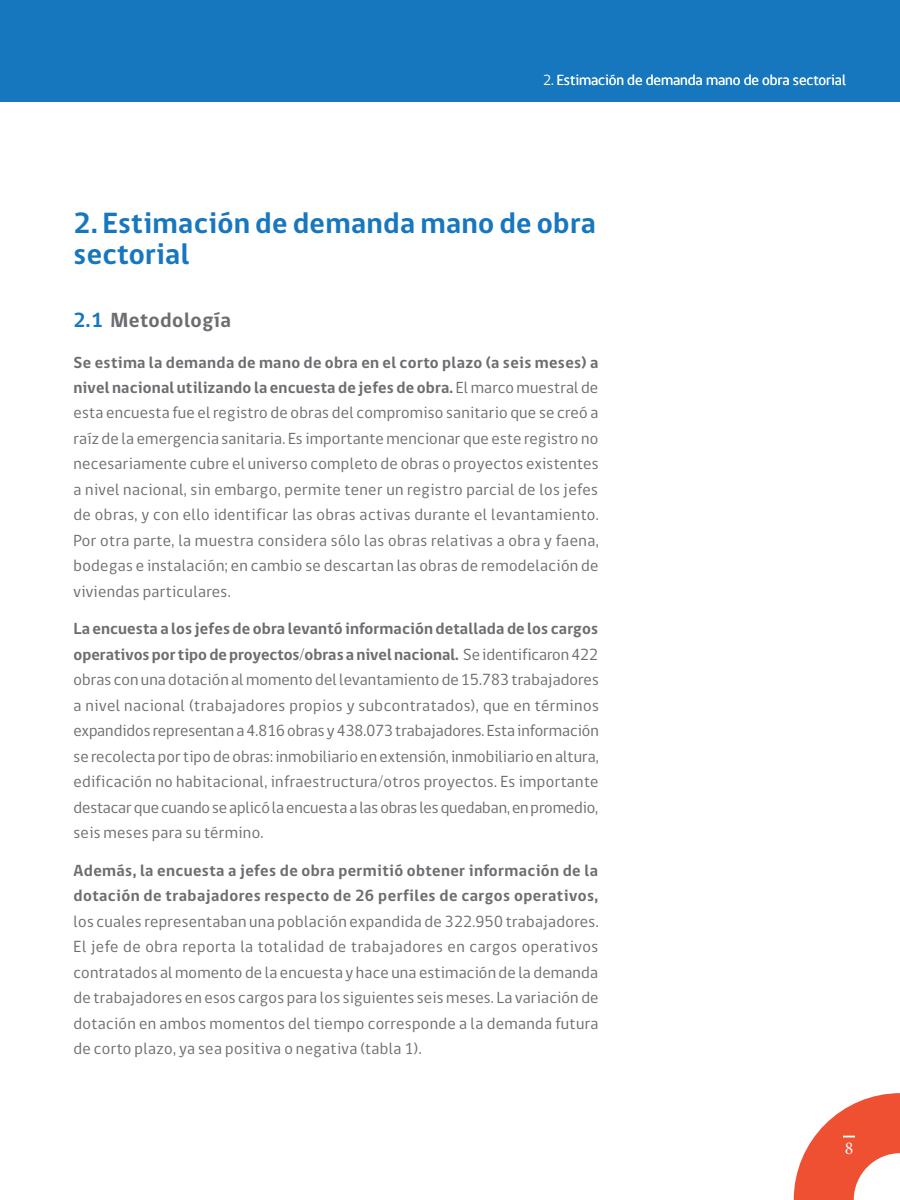
<style>
.page{position:relative;width:900px;height:1200px;background:#fff}
.page>*{position:absolute;margin:0;border:0;box-sizing:border-box;transform-origin:0 0}
.t1{font:700 30px/31.5px "gob CL";letter-spacing:.01em;color:#1777be}
.t2{font:700 21px "gob CL";letter-spacing:.02em;color:#6c6d70}
.t3{font:18px "Minion";color:#fff}
.t4{font:16.5px/25.5px "gob CL";letter-spacing:.02em;color:#6c6d70;text-align:justify}
.t5{font:700 16.5px/25.5px "gob CL";letter-spacing:.025em;color:#6c6d70}
.t6{font:15px "gob CL";letter-spacing:-.005em;color:#fff}
.s1{color:#1777be}
.s2{font-weight:700}
</style>
<div class="page">
<svg style="left:794px;top:1093px;width:106px;height:107px"></svg>
<div style="left:0;top:0;width:900px;height:102px;background:#1777be"></div>
<p class="t6" style="left:543px;top:69px;width:304px">2. Estimación de demanda mano de obra sectorial</p>
<h1 class="t1" style="left:74px;top:207px;width:524px">2. Estimación de demanda mano de obra sectorial</h1>
<p class="t2" style="left:74px;top:306px;width:159px"><span class="s1">2.1</span> Metodología</p>
<p class="t4" style="left:74px;top:350px;width:527px"><span class="s2">Se estima la demanda de mano de obra en el corto plazo (a seis meses) a nivel nacional utilizando la encuesta de jefes de obra.</span> El marco muestral de esta encuesta fue el registro de obras del compromiso sanitario que se creó a raíz de la emergencia sanitaria. Es importante mencionar que este registro no necesariamente cubre el universo completo de obras o proyectos existentes a nivel nacional, sin embargo, permite tener un registro parcial de los jefes de obras, y con ello identificar las obras activas durante el levantamiento.<br>Por otra parte, la muestra considera sólo las obras relativas a obra y faena, bodegas e instalación; en cambio se descartan las obras de remodelación de viviendas particulares.</p>
<p class="t4" style="left:74px;top:617px;width:527px"><span class="s2">La encuesta a los jefes de obra levantó información detallada de los cargos operativos por tipo de proyectos/obras a nivel nacional.</span> Se identificaron 422 obras con una dotación al momento del levantamiento de 15.783 trabajadores a nivel nacional (trabajadores propios y subcontratados), que en términos expandidos representan a 4.816 obras y 438.073 trabajadores. Esta información se recolecta por tipo de obras: inmobiliario en extensión, inmobiliario en altura, edificación no habitacional, infraestructura/otros proyectos. Es importante destacar que cuando se aplicó la encuesta a las obras les quedaban, en promedio, seis meses para su término.</p>
<p class="t5" style="left:74px;top:858px;width:526px">Además, la encuesta a jefes de obra permitió obtener información de la dotación de trabajadores respecto de 26 perfiles de cargos operativos,</p>
<p class="t4" style="left:74px;top:909px;width:527px">los cuales representaban una población expandida de 322.950 trabajadores.<br>El jefe de obra reporta la totalidad de trabajadores en cargos operativos contratados al momento de la encuesta y hace una estimación de la demanda de trabajadores en esos cargos para los siguientes seis meses. La variación de dotación en ambos momentos del tiempo corresponde a la demanda futura de corto plazo, ya sea positiva o negativa (tabla 1).</p>
<p class="t3" style="left:845px;top:1140px;width:10px">8</p>
</div>
